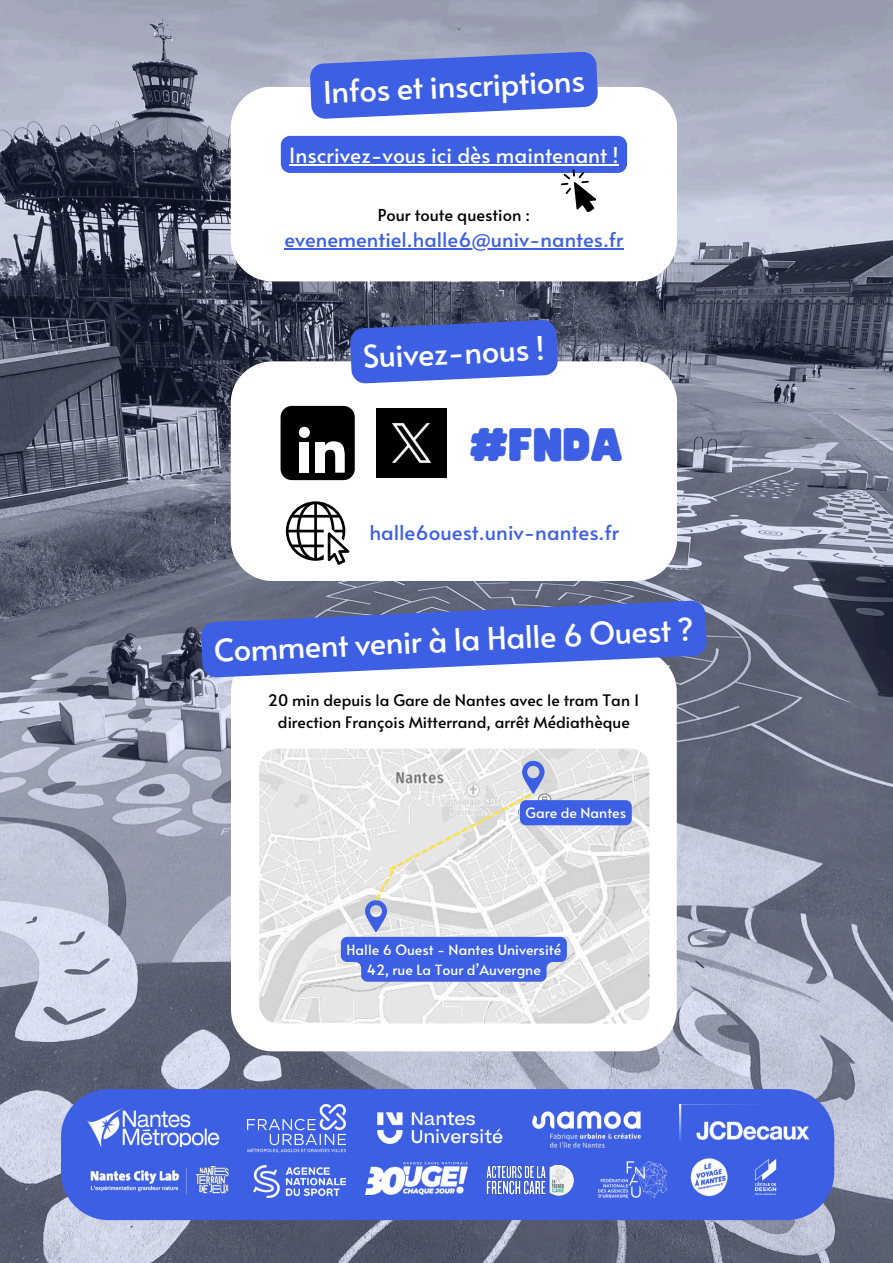
<style>
.page{position:relative;width:893px;height:1263px;background:#fff}
.page>*{position:absolute;margin:0;border:0;box-sizing:border-box;transform-origin:0 0}
.t1{font:41.17px "Hitand Run";color:#3c5fe4}
.t2{font:31.12px "Alata";color:#fff}
.t3{font:20.92px "Alata";color:#fff}
.t4{font:20.48px "Alata";color:#3c5fe4}
.t5{font:20.17px "Alata";color:#3c5fe4}
.t6{font:16.42px "Alata";color:#000}
.t7{font:15.83px/21.9px "Alata";color:#000;text-align:center}
.t8{font:14.1px/19.7px "Alata";color:#fff;text-align:center}
</style>
<div class="page">
<img style="left:0;top:0;width:893px;height:1263px">
<div style="left:231px;top:650px;width:445px;height:401px;background:#fff;border-radius:42px"></div>
<img style="left:259px;top:748px;width:390px;height:275px;border-radius:19px">
<svg style="left:200px;top:600px;width:507px;height:78px;background:#5b75d5"></svg>
<svg style="left:341px;top:761px;width:291px;height:221px"></svg>
<div style="left:61px;top:1089px;width:773px;height:131px;background:#3c5fe4"></div>
<img style="left:532px;top:1108px;width:108px;height:43px">
<img style="left:87px;top:1108px;width:133px;height:39px">
<img style="left:247px;top:1104px;width:98px;height:49px">
<img style="left:366px;top:1102px;width:144px;height:49px">
<img style="left:175px;top:1157px;width:83px;height:48px">
<img style="left:680px;top:1104px;width:128px;height:45px">
<img style="left:676px;top:1153px;width:66px;height:48px">
<img style="left:254px;top:1165px;width:91px;height:32px">
<img style="left:366px;top:1163px;width:101px;height:31px">
<img style="left:598px;top:1161px;width:68px;height:36px">
<img style="left:751px;top:1157px;width:28px;height:40px">
<svg style="left:231px;top:87px;width:446px;height:194px"></svg>
<svg style="left:231px;top:361px;width:446px;height:220px"></svg>
<img style="left:377px;top:408px;width:69px;height:70px">
<svg style="left:349px;top:319px;width:209px;height:65px;background:#4c6ad9"></svg>
<div style="left:280px;top:406px;width:75px;height:74px;background:#000;border-radius:11px"></div>
<svg style="left:299px;top:427px;width:11px;height:11px"></svg>
<div style="left:299px;top:442px;width:10px;height:31px;background:#fff"></div>
<div style="left:315px;top:442px;width:9px;height:31px;background:#fff"></div>
<svg style="left:324px;top:441px;width:21px;height:32px"></svg>
<svg style="left:286px;top:501px;width:63px;height:64px"></svg>
<svg style="left:309px;top:51px;width:289px;height:68px;background:#5a77e2"></svg>
<svg style="left:281px;top:136px;width:346px;height:77px"></svg>
<hr style="left:284px;top:248px;width:339px;height:2px;background:#3c5fe4">
<img style="left:473px;top:1153px;width:113px;height:54px">
<img style="left:83px;top:1165px;width:103px;height:32px">
<h2 class="t2" style="left:322px;top:70px;width:264px;rotate:-3deg">Infos et inscriptions</h2>
<h3 class="t3" style="left:289px;top:140px;width:331px">Inscrivez-vous ici dès maintenant !</h3>
<p class="t6" style="left:378px;top:203px;width:154px">Pour toute question :</p>
<p class="t5" style="left:284px;top:225px;width:340px">evenementiel.halle6@univ-nantes.fr</p>
<h2 class="t2" style="left:362px;top:335px;width:183px;rotate:-3deg">Suivez-nous !</h2>
<h1 class="t1" style="left:470px;top:422px;width:154px">#FNDA</h1>
<p class="t4" style="left:369px;top:518px;width:251px">halle6ouest.univ-nantes.fr</p>
<h2 class="t2" style="left:213px;top:630px;width:482px;rotate:-3deg">Comment venir à la Halle 6 Ouest ?</h2>
<p class="t7" style="left:268px;top:688px;width:373px">20 min depuis la Gare de Nantes avec le tram Tan 1 direction François Mitterrand, arrêt Médiathèque</p>
<p class="t8" style="left:525px;top:803px;width:102px">Gare de Nantes</p>
<p class="t8" style="left:346px;top:939px;width:216px">Halle 6 Ouest - Nantes Université<br>42, rue La Tour d’Auvergne</p>
</div>
